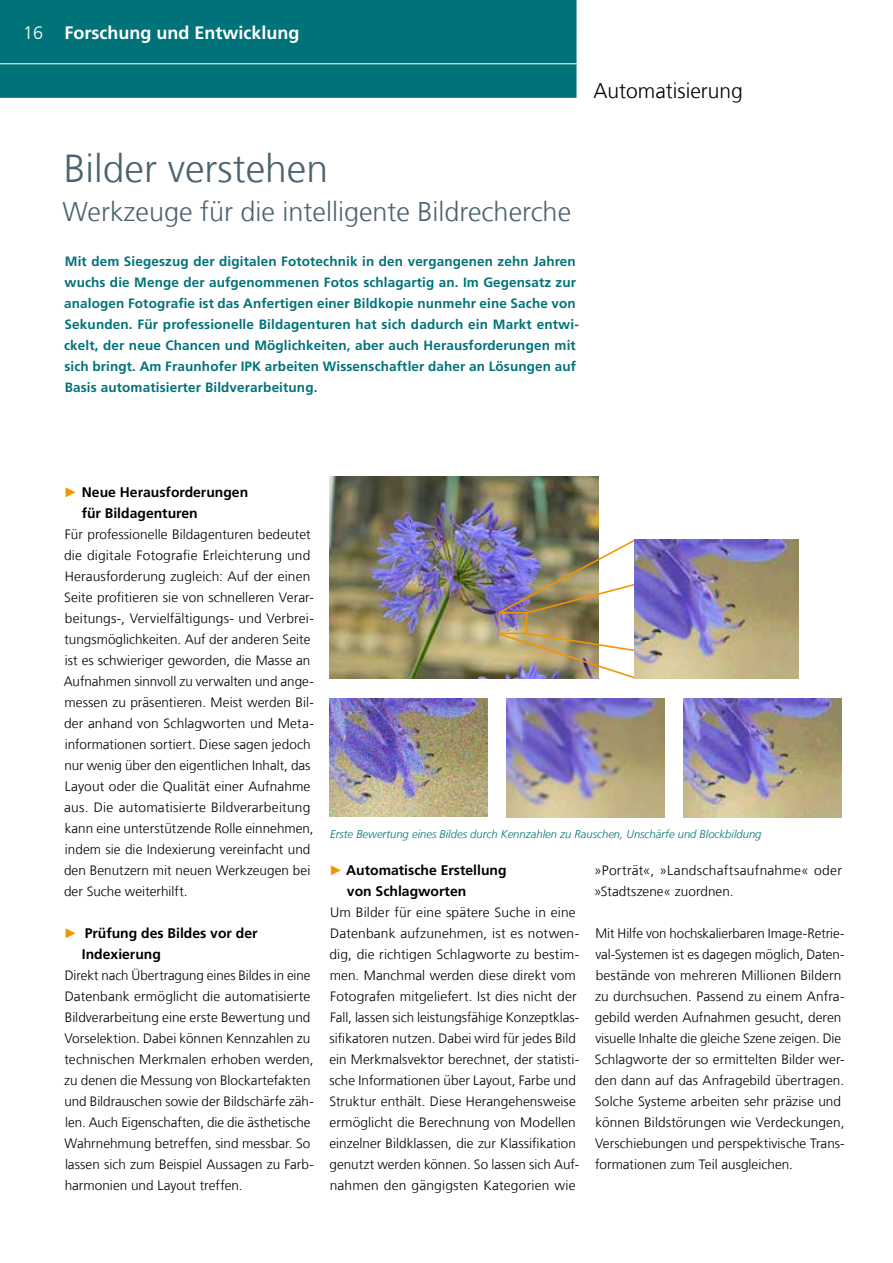
<style>
.page{position:relative;width:893px;height:1263px;background:#fff}
.page>*{position:absolute;margin:0;border:0;box-sizing:border-box;transform-origin:0 0}
.t1{font:300 39px "Frutiger LT Com";color:#4b636e}
.t2{font:300 27px "Frutiger LT Com";color:#4b636e}
.t3{font:300 21px "Frutiger LT Com";color:#000}
.t4{font:700 18px "Frutiger LT Com";color:#fff}
.t5{font:300 18px "Frutiger LT Com";color:#fff}
.t6{font:700 13.95px/21px "Frutiger LT Com";color:#000}
.t7{font:300 13.5px/21px "Frutiger LT Com";letter-spacing:.005em;color:#000}
.t8{font:700 13.5px/21px "Frutiger LT Com";letter-spacing:.01em;color:#007279}
.t9{font:italic 300 11.25px "Frutiger LT Com";color:#007279}
.s1{font-family:"Franklin Gothic";font-weight:800;color:#f39400}
</style>
<div class="page">
<div style="left:0;top:0;width:577px;height:98px;background:#007279"></div>
<hr style="left:0;top:63px;width:595px;height:1px;background:#fff">
<img style="left:684px;top:698px;width:158px;height:119px">
<img style="left:329px;top:698px;width:158px;height:119px">
<img style="left:506px;top:698px;width:159px;height:119px">
<img style="left:329px;top:476px;width:270px;height:202px">
<div style="left:499px;top:612px;width:28px;height:22px;border:2px solid #f39400"></div>
<img style="left:497px;top:632px;width:296px;height:47px">
<img style="left:497px;top:538px;width:137px;height:77px">
<img style="left:634px;top:539px;width:164px;height:139px">
<h3 class="t5" style="left:23px;top:22px;width:22px">16</h3>
<h3 class="t4" style="left:64px;top:22px;width:236px">Forschung und Entwicklung</h3>
<h3 class="t3" style="left:594px;top:78px;width:151px">Automatisierung</h3>
<h1 class="t1" style="left:64px;top:146px;width:266px">Bilder verstehen</h1>
<h2 class="t2" style="left:63px;top:196px;width:510px">Werkzeuge für die intelligente Bildrecherche</h2>
<p class="t8" style="left:64px;top:251px;width:516px">Mit dem Siegeszug der digitalen Fototechnik in den vergangenen zehn Jahren wuchs die Menge der aufgenommenen Fotos schlagartig an. Im Gegensatz zur analogen Fotografie ist das Anfertigen einer Bildkopie nunmehr eine Sache von Sekunden. Für professionelle Bildagenturen hat sich dadurch ein Markt entwi&shy;ckelt, der neue Chancen und Möglichkeiten, aber auch Herausforderungen mit sich bringt. Am Fraunhofer IPK arbeiten Wissenschaftler daher an Lösungen auf Basis automatisierter Bildverarbeitung.</p>
<p class="t6" style="left:82px;top:482px;width:168px;text-indent:-18px"><span class="s1">►</span> Neue Herausforderungen für Bildagenturen</p>
<p class="t7" style="left:64px;top:524px;width:252px">Für professionelle Bildagenturen bedeutet die digitale Fotografie Erleichterung und Herausforderung zugleich: Auf der einen Seite profitieren sie von schnelleren Verar&shy;beitungs-, Vervielfältigungs- und Verbrei&shy;tungsmöglichkeiten. Auf der anderen Seite ist es schwieriger geworden, die Masse an Aufnahmen sinnvoll zu verwalten und ange&shy;messen zu präsentieren. Meist werden Bil&shy;der anhand von Schlagworten und Meta&shy;informationen sortiert. Diese sagen jedoch nur wenig über den eigentlichen Inhalt, das Layout oder die Qualität einer Aufnahme aus. Die automatisierte Bildverarbeitung kann eine unterstützende Rolle einnehmen, indem sie die Indexierung vereinfacht und den Benutzern mit neuen Werkzeugen bei der Suche weiterhilft.</p>
<p class="t6" style="left:82px;top:923px;width:177px;text-indent:-18px"><span class="s1">►</span> Prüfung des Bildes vor der<br>Indexierung</p>
<p class="t7" style="left:64px;top:965px;width:251px">Direkt nach Übertragung eines Bildes in eine Datenbank ermöglicht die automatisierte Bildverarbeitung eine erste Bewertung und Vorselektion. Dabei können Kennzahlen zu technischen Merkmalen erhoben werden, zu denen die Messung von Blockartefakten und Bildrauschen sowie der Bildschärfe zäh&shy;len. Auch Eigenschaften, die die ästhetische Wahrnehmung betreffen, sind messbar. So lassen sich zum Beispiel Aussagen zu Farb&shy;harmonien und Layout treffen.</p>
<p class="t9" style="left:330px;top:827px;width:433px">Erste Bewertung eines Bildes durch Kennzahlen zu Rauschen, Unschärfe und Blockbildung</p>
<p class="t6" style="left:347px;top:860px;width:161px;text-indent:-18px"><span class="s1">►</span> Automatische Erstellung von Schlagworten</p>
<p class="t7" style="left:329px;top:902px;width:251px">Um Bilder für eine spätere Suche in eine Datenbank aufzunehmen, ist es notwen&shy;dig, die richtigen Schlagworte zu bestim&shy;men. Manchmal werden diese direkt vom Fotografen mitgeliefert. Ist dies nicht der Fall, lassen sich leistungsfähige Konzeptklas&shy;sifikatoren nutzen. Dabei wird für jedes Bild ein Merkmalsvektor berechnet, der statisti&shy;sche Informationen über Layout, Farbe und Struktur enthält. Diese Herangehensweise ermöglicht die Berechnung von Modellen einzelner Bildklassen, die zur Klassifikation genutzt werden können. So lassen sich Auf&shy;nahmen den gängigsten Kategorien wie</p>
<p class="t7" style="left:594px;top:860px;width:249px">»Porträt«, »Landschaftsaufnahme« oder »Stadtszene« zuordnen.</p>
<p class="t7" style="left:595px;top:923px;width:251px">Mit Hilfe von hochskalierbaren Image-Retrie&shy;val-Systemen ist es dagegen möglich, Daten&shy;bestände von mehreren Millionen Bildern zu durchsuchen. Passend zu einem Anfra&shy;gebild werden Aufnahmen gesucht, deren visuelle Inhalte die gleiche Szene zeigen. Die Schlagworte der so ermittelten Bilder wer&shy;den dann auf das Anfragebild übertragen.<br>Solche Systeme arbeiten sehr präzise und können Bildstörungen wie Verdeckungen, Verschiebungen und perspektivische Trans&shy;formationen zum Teil ausgleichen.</p>
</div>
